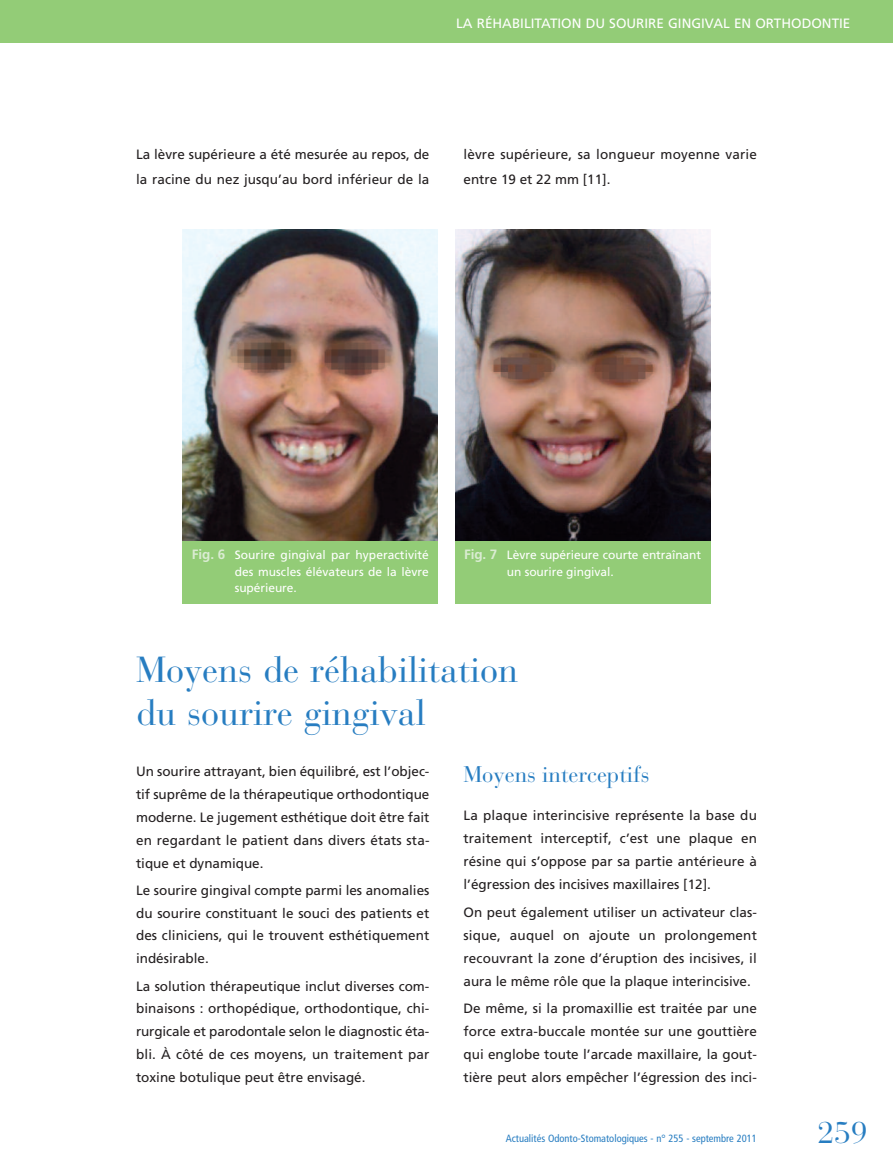
<style>
.page{position:relative;width:893px;height:1170px;background:#fff}
.page>*{position:absolute;margin:0;border:0;box-sizing:border-box;transform-origin:0 0}
.t1{font:36px/43.3px "Bauer Bodoni";color:#277dc1}
.t2{font:30px "Bauer Bodoni";color:#277dc1}
.t3{font:22.5px "Bauer Bodoni";color:#277dc1}
.t4{font:13.5px/23px "Frutiger";color:#231f20;text-align:justify}
.t5{font:13.5px "Frutiger";color:#fff}
.t6{font:12px/16.5px "Frutiger";letter-spacing:-.005em;color:#fff;text-align:justify}
.t7{font:condensed 10.5px "Frutiger";color:#277dc1}
.s1{font-weight:700;font-size:13.5px;color:#daecd2}
</style>
<div class="page">
<div style="left:0;top:0;width:893px;height:43px;background:#93cc77"></div>
<div style="left:183px;top:531px;width:255px;height:73px;background:#93cc77"></div>
<img style="left:183px;top:230px;width:255px;height:310px">
<div style="left:455px;top:531px;width:255px;height:73px;background:#93cc77"></div>
<img style="left:455px;top:230px;width:255px;height:310px">
<p class="t5" style="left:456px;top:18px;width:396px">LA RÉHABILITATION DU SOURIRE GINGIVAL EN ORTHODONTIE</p>
<p class="t4" style="left:136px;top:143px;width:295px;line-height:25.3px">La lèvre supérieure a été mesurée au repos, de la racine du nez jusqu’au bord inférieur de la</p>
<p class="t4" style="left:463px;top:143px;width:295px;line-height:25.3px">lèvre supérieure, sa longueur moyenne varie entre 19 et 22 mm [11].</p>
<p class="t6" style="left:235px;top:548px;width:196px;text-indent:-43px"><span class="s1">Fig. 6</span> Sourire gingival par hyperactivité des muscles élévateurs de la lèvre supérieure.</p>
<p class="t6" style="left:507px;top:548px;width:196px;text-indent:-43px"><span class="s1">Fig. 7</span> Lèvre supérieure courte entraînant un sourire gingival.</p>
<h1 class="t1" style="left:136px;top:652px;width:383px">Moyens de réhabilitation du sourire gingival</h1>
<p class="t4" style="left:136px;top:760px;width:295px">Un sourire attrayant, bien équilibré, est l’objec&shy;tif suprême de la thérapeutique orthodontique moderne. Le jugement esthétique doit être fait en regardant le patient dans divers états sta&shy;tique et dynamique.</p>
<p class="t4" style="left:136px;top:879px;width:295px">Le sourire gingival compte parmi les anomalies du sourire constituant le souci des patients et des cliniciens, qui le trouvent esthétiquement indésirable.</p>
<p class="t4" style="left:136px;top:975px;width:295px">La solution thérapeutique inclut diverses com&shy;binaisons : orthopédique, orthodontique, chi&shy;rurgicale et parodontale selon le diagnostic éta&shy;bli. À côté de ces moyens, un traitement par toxine botulique peut être envisagé.</p>
<h3 class="t3" style="left:463px;top:766px;width:187px">Moyens interceptifs</h3>
<p class="t4" style="left:463px;top:805px;width:295px">La plaque interincisive représente la base du traitement interceptif, c’est une plaque en résine qui s’oppose par sa partie antérieure à l’égression des incisives maxillaires [12].</p>
<p class="t4" style="left:463px;top:901px;width:295px">On peut également utiliser un activateur clas&shy;sique, auquel on ajoute un prolongement recouvrant la zone d’éruption des incisives, il aura le même rôle que la plaque interincisive.</p>
<p class="t4" style="left:463px;top:997px;width:295px">De même, si la promaxillie est traitée par une force extra-buccale montée sur une gouttière qui englobe toute l’arcade maxillaire, la gout&shy;tière peut alors empêcher l’égression des inci-</p>
<p class="t7" style="left:506px;top:1134px;width:253px">Actualités Odonto-Stomatologiques - n° 255 - septembre 2011</p>
<h2 class="t2" style="left:817px;top:1121px;width:52px">259</h2>
</div>
